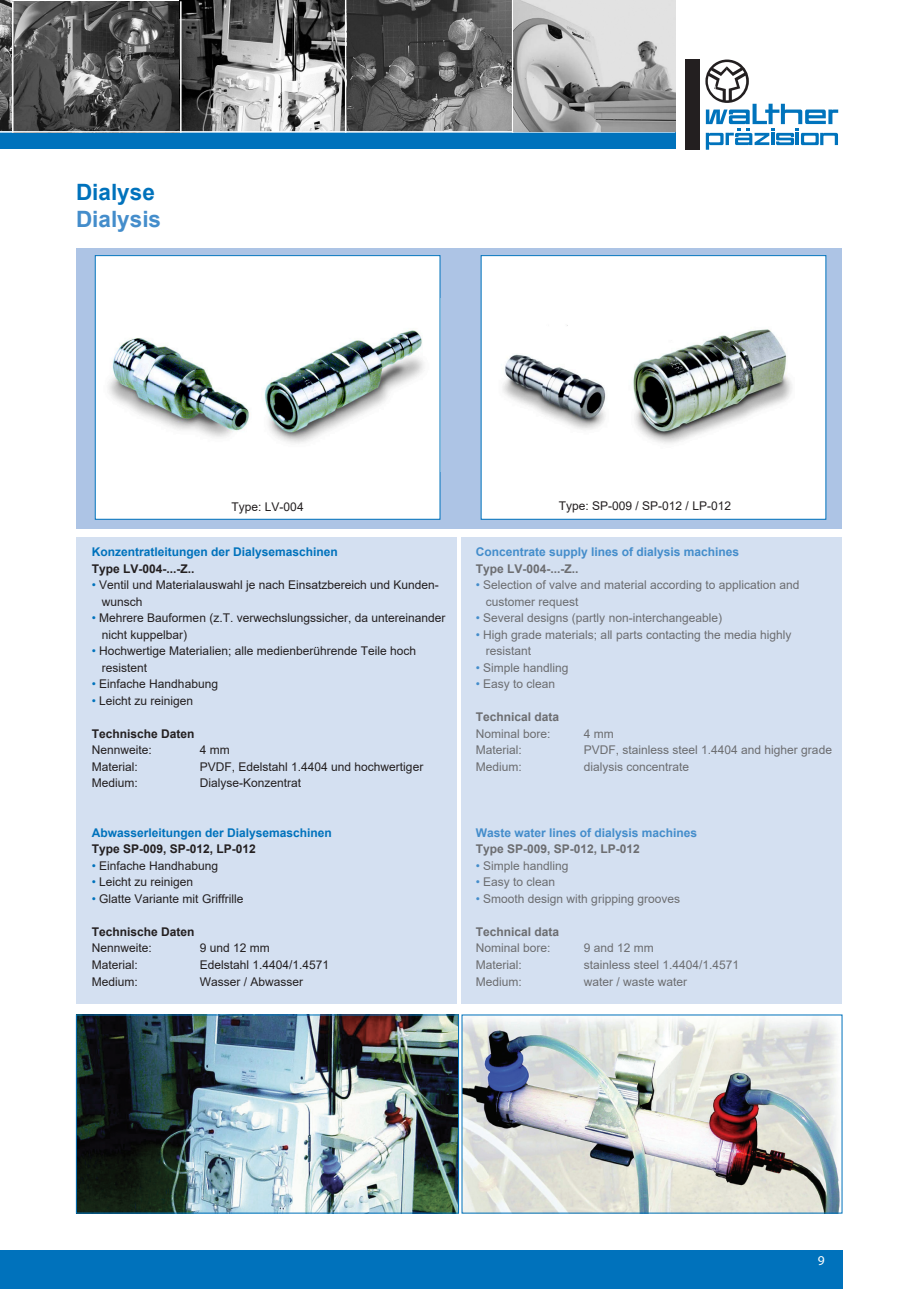
<style>
.page{position:relative;width:919px;height:1289px;background:#fff}
.page>*{position:absolute;margin:0;border:0;box-sizing:border-box;transform-origin:0 0}
.t1{font:700 22.5px "Arial";color:#448dcb}
.t2{font:700 22.5px "Arial";color:#0072bc}
.t3{font:13.5px "Myriad Pro";color:#fff}
.t4{font:12px/16.5px "Arial";color:#231f20}
.t5{font:12px/16.5px "Arial";color:#6c6d70}
.t6{font:700 12px "Arial";color:#0072bc}
.t7{font:700 12px "Arial";color:#448dcb}
.t8{font:700 12px "Arial";color:#231f20}
.t9{font:700 12px "Arial";color:#6c6d70}
.s1{color:#0072bc}
.s2{color:#448dcb}
</style>
<div class="page">
<img style="left:0;top:0;width:13px;height:131px">
<div style="left:0;top:1250px;width:13px;height:38px;background:#0072bc"></div>
<div style="left:13px;top:1250px;width:829px;height:38px;background:#0072bc"></div>
<div style="left:0;top:132px;width:675px;height:17px;background:#0072bc"></div>
<div style="left:685px;top:60px;width:14px;height:90px;background:#231f20"></div>
<svg style="left:705px;top:60px;width:133px;height:90px"></svg>
<img style="left:14px;top:0;width:661px;height:131px">
<hr style="left:12px;top:1px;width:2px;height:132px;background:#fff">
<hr style="left:180px;top:1px;width:1px;height:132px;background:#fff">
<hr style="left:345px;top:0;width:1px;height:133px;background:#fff">
<hr style="left:512px;top:0;width:1px;height:133px;background:#fff">
<hr style="left:0;top:131px;width:675px;height:2px;background:#fff">
<div style="left:461px;top:537px;width:380px;height:466px;background:#d4e0f1"></div>
<div style="left:76px;top:537px;width:381px;height:466px;background:#d4e0f1"></div>
<div style="left:76px;top:248px;width:765px;height:280px;background:#adc4e5"></div>
<div style="left:95px;top:255px;width:345px;height:264px;background:#fff"></div>
<img style="left:108px;top:330px;width:316px;height:114px">
<div style="left:95px;top:255px;width:345px;height:264px;border:1px solid #0072bc"></div>
<div style="left:481px;top:255px;width:344px;height:264px;background:#fff"></div>
<img style="left:502px;top:325px;width:290px;height:119px">
<img style="left:78px;top:1016px;width:379px;height:195px">
<div style="left:76px;top:1014px;width:383px;height:199px;border:1px solid #0072bc"></div>
<img style="left:463px;top:1018px;width:377px;height:193px">
<h1 class="t2" style="left:76px;top:177px;width:80px">Dialyse</h1>
<h1 class="t1" style="left:76px;top:204px;width:87px">Dialysis</h1>
<p class="t4" style="left:231px;top:499px;width:74px">Type: LV-004</p>
<p class="t4" style="left:559px;top:498px;width:174px">Type: SP-009 / SP-012 / LP-012</p>
<p class="t6" style="left:92px;top:543px;width:248px">Konzentratleitungen der Dialysemaschinen</p>
<p class="t8" style="left:92px;top:560px;width:104px">Type LV-004-...-Z..</p>
<p class="t4" style="left:102px;top:576px;width:339px;text-indent:-10px"><span class="s1">•</span> Ventil und Materialauswahl je nach Einsatzbereich und Kunden&shy;wunsch</p>
<p class="t4" style="left:102px;top:609px;width:345px;text-indent:-10px"><span class="s1">•</span> Mehrere Bauformen (z.T. verwechslungssicher, da untereinander nicht kuppelbar)</p>
<p class="t4" style="left:102px;top:642px;width:316px;text-indent:-10px"><span class="s1">•</span> Hochwertige Materialien; alle medienberührende Teile hoch resistent</p>
<p class="t4" style="left:92px;top:675px;width:128px"><span class="s1">•</span> Einfache Handhabung</p>
<p class="t4" style="left:92px;top:692px;width:103px"><span class="s1">•</span> Leicht zu reinigen</p>
<p class="t8" style="left:92px;top:725px;width:104px">Technische Daten</p>
<p class="t4" style="left:92px;top:741px;width:62px">Nennweite:</p>
<p class="t4" style="left:200px;top:741px;width:31px">4 mm</p>
<p class="t4" style="left:92px;top:758px;width:48px">Material:</p>
<p class="t4" style="left:200px;top:758px;width:225px">PVDF, Edelstahl 1.4404 und hochwertiger</p>
<p class="t4" style="left:92px;top:774px;width:48px">Medium:</p>
<p class="t4" style="left:200px;top:774px;width:103px">Dialyse-Konzentrat</p>
<p class="t6" style="left:92px;top:824px;width:242px">Abwasserleitungen der Dialysemaschinen</p>
<p class="t8" style="left:92px;top:840px;width:166px">Type SP-009, SP-012, LP-012</p>
<p class="t4" style="left:92px;top:857px;width:128px"><span class="s1">•</span> Einfache Handhabung</p>
<p class="t4" style="left:92px;top:873px;width:103px"><span class="s1">•</span> Leicht zu reinigen</p>
<p class="t4" style="left:92px;top:890px;width:153px"><span class="s1">•</span> Glatte Variante mit Griffrille</p>
<p class="t8" style="left:92px;top:923px;width:104px">Technische Daten</p>
<p class="t4" style="left:92px;top:939px;width:62px">Nennweite:</p>
<p class="t4" style="left:200px;top:939px;width:72px">9 und 12 mm</p>
<p class="t4" style="left:92px;top:956px;width:48px">Material:</p>
<p class="t4" style="left:200px;top:956px;width:131px">Edelstahl 1.4404/1.4571</p>
<p class="t4" style="left:92px;top:972px;width:48px">Medium:</p>
<p class="t4" style="left:200px;top:972px;width:105px">Wasser / Abwasser</p>
<p class="t7" style="left:475px;top:543px;width:265px">Concentrate supply lines of dialysis machines</p>
<p class="t9" style="left:475px;top:560px;width:104px">Type LV-004-...-Z..</p>
<p class="t5" style="left:485px;top:576px;width:315px;text-indent:-10px"><span class="s2">•</span> Selection of valve and material according to application and customer request</p>
<p class="t5" style="left:475px;top:609px;width:248px"><span class="s2">•</span> Several designs (partly non-interchangeable)</p>
<p class="t5" style="left:485px;top:626px;width:307px;text-indent:-10px"><span class="s2">•</span> High grade materials; all parts contacting the media highly resistant</p>
<p class="t5" style="left:475px;top:659px;width:94px"><span class="s2">•</span> Simple handling</p>
<p class="t5" style="left:475px;top:675px;width:81px"><span class="s2">•</span> Easy to clean</p>
<p class="t9" style="left:475px;top:708px;width:85px">Technical data</p>
<p class="t5" style="left:475px;top:725px;width:76px">Nominal bore:</p>
<p class="t5" style="left:583px;top:725px;width:31px">4 mm</p>
<p class="t5" style="left:475px;top:741px;width:48px">Material:</p>
<p class="t5" style="left:583px;top:741px;width:250px">PVDF, stainless steel 1.4404 and higher grade</p>
<p class="t5" style="left:475px;top:758px;width:48px">Medium:</p>
<p class="t5" style="left:583px;top:758px;width:107px">dialysis concentrate</p>
<p class="t7" style="left:475px;top:824px;width:223px">Waste water lines of dialysis machines</p>
<p class="t9" style="left:475px;top:840px;width:166px">Type SP-009, SP-012, LP-012</p>
<p class="t5" style="left:475px;top:857px;width:94px"><span class="s2">•</span> Simple handling</p>
<p class="t5" style="left:475px;top:873px;width:81px"><span class="s2">•</span> Easy to clean</p>
<p class="t5" style="left:475px;top:890px;width:206px"><span class="s2">•</span> Smooth design with gripping grooves</p>
<p class="t9" style="left:475px;top:923px;width:85px">Technical data</p>
<p class="t5" style="left:475px;top:939px;width:76px">Nominal bore:</p>
<p class="t5" style="left:583px;top:939px;width:72px">9 and 12 mm</p>
<p class="t5" style="left:475px;top:956px;width:48px">Material:</p>
<p class="t5" style="left:583px;top:956px;width:157px">stainless steel 1.4404/1.4571</p>
<p class="t5" style="left:475px;top:972px;width:48px">Medium:</p>
<p class="t5" style="left:583px;top:972px;width:105px">water / waste water</p>
<p class="t3" style="left:817px;top:1252px;width:8px">9</p>
</div>
